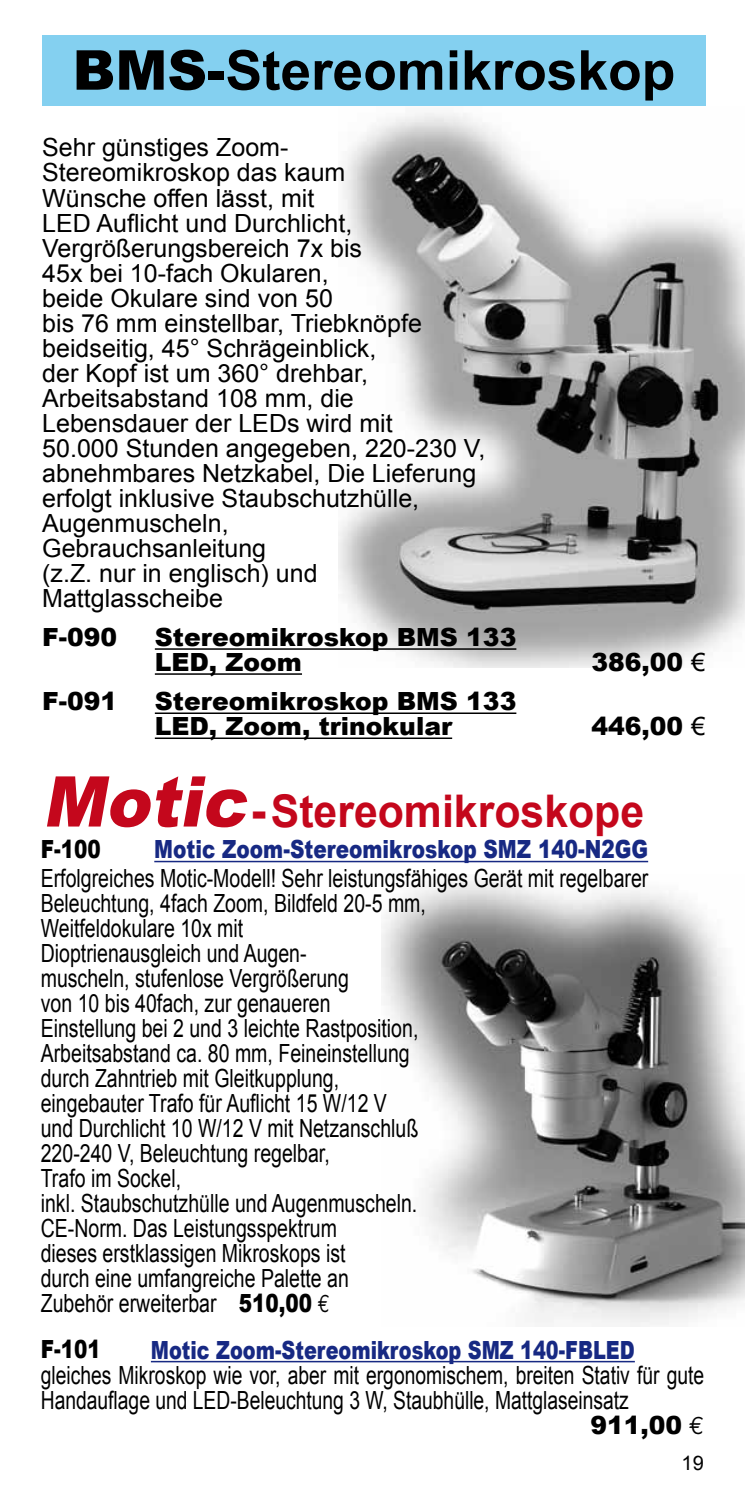
<style>
.page{position:relative;width:745px;height:1489px;background:#fff}
.page>*{position:absolute;margin:0;border:0;box-sizing:border-box;transform-origin:0 0}
.t1{font:700 55px "Arial";color:#000}
.t2{font:700 45px "Arial";color:#c4071c;scale:.95 1}
.t3{font:25px/25px "Arial";color:#000;scale:.78 1}
.t4{font:25px/25px "Arial";color:#000}
.t5{font:25px "Arial";color:#000;scale:.77 1}
.t6{font:900 25px/25px "Arial";color:#000}
.t7{font:900 25px "Arial";color:#172983;scale:.77 1}
.t8{font:900 25px "Arial";color:#172983;scale:.8 1}
.t9{font:900 25px "Arial";color:#000;scale:.8 1}
.t10{font:20px "Arial";color:#000}
.s1{font-weight:900}
.s2{font-weight:400}
.s3{font-weight:900;font-style:italic;font-size:70px}
.s4{font-family:"Euro Mono"}
.s5{font-family:"Euro Mono";font-weight:400}
</style>
<div class="page">
<img style="left:381px;top:881px;width:363px;height:445px">
<hr style="left:154px;top:860px;width:493px;height:2px;background:#172983">
<hr style="left:151px;top:1360px;width:483px;height:2px;background:#172983">
<img style="left:338px;top:113px;width:406px;height:554px">
<div style="left:42px;top:35px;width:663px;height:71px;background:#84d0f0"></div>
<hr style="left:155px;top:648px;width:361px;height:1px;background:#000">
<hr style="left:155px;top:673px;width:147px;height:1px;background:#000">
<hr style="left:155px;top:712px;width:361px;height:2px;background:#000">
<hr style="left:155px;top:737px;width:297px;height:2px;background:#000">
<h1 class="t1" style="left:72px;top:34px;width:604px"><span class="s1">BMS-</span>Stereomikroskop</h1>
<p class="t4" style="left:42px;top:135px;width:444px">Sehr günstiges Zoom-<br>Stereomikroskop das kaum<br>Wünsche offen lässt, mit<br>LED Auflicht und Durchlicht,<br>Vergrößerungsbereich 7x bis<br>45x bei 10-fach Okularen,<br>beide Okulare sind von 50<br>bis 76 mm einstellbar, Triebknöpfe beidseitig, 45° Schrägeinblick,<br>der Kopf ist um 360° drehbar,<br>Arbeitsabstand 108 mm, die<br>Lebensdauer der LEDs wird mit<br>50.000 Stunden angegeben, 220-230 V, abnehmbares Netzkabel, Die Lieferung erfolgt inklusive Staubschutzhülle,<br>Augenmuscheln,<br>Gebrauchsanleitung<br>(z.Z. nur in englisch) und<br>Mattglasscheibe</p>
<p class="t6" style="left:42px;top:624px;width:77px">F-090</p>
<p class="t6" style="left:155px;top:624px;width:363px">Stereomikroskop BMS 133<br>LED, Zoom</p>
<p class="t6" style="left:591px;top:649px;width:115px">386,00 <span class="s2">€</span></p>
<p class="t6" style="left:42px;top:689px;width:77px">F-091</p>
<p class="t6" style="left:155px;top:689px;width:363px">Stereomikroskop BMS 133<br>LED, Zoom, trinokular</p>
<p class="t6" style="left:591px;top:714px;width:115px">446,00 <span class="s2">€</span></p>
<h2 class="t2" style="left:42px;top:781px;width:634px"><span class="s3">Motic</span><span class="s1">-</span>Stereomikroskope</h2>
<p class="t9" style="left:41px;top:835px;width:77px">F-100</p>
<p class="t8" style="left:154px;top:835px;width:618px">Motic Zoom-Stereomikroskop SMZ 140-N2GG</p>
<p class="t3" style="left:41px;top:865px;width:780px">Erfolgreiches Motic-Modell! Sehr leistungsfähiges Gerät mit regelbarer Beleuchtung, 4fach Zoom, Bildfeld 20-5 mm,<br>Weitfeldokulare 10x mit<br>Dioptrienausgleich und Augen-<br>muscheln, stufenlose Vergrößerung<br>von 10 bis 40fach, zur genaueren<br>Einstellung bei 2 und 3 leichte Rastposition,<br>Arbeitsabstand ca. 80 mm, Feineinstellung<br>durch Zahntrieb mit Gleitkupplung,<br>eingebauter Trafo für Auflicht 15 W/12 V<br>und Durchlicht 10 W/12 V mit Netzanschluß<br>220-240 V, Beleuchtung regelbar,<br>Trafo im Sockel,<br>inkl. Staubschutzhülle und Augenmuscheln.<br>CE-Norm. Das Leistungsspektrum<br>dieses erstklassigen Mikroskops ist<br>durch eine umfangreiche Palette an<br>Zubehör erweiterbar <span class="s1">510,00</span> <span class="s4">€</span></p>
<p class="t9" style="left:41px;top:1335px;width:77px">F-101</p>
<p class="t7" style="left:151px;top:1335px;width:629px">Motic Zoom-Stereomikroskop SMZ 140-FBLED</p>
<p class="t5" style="left:41px;top:1358px;width:862px">gleiches Mikroskop wie vor, aber mit ergonomischem, breiten Stativ für gute</p>
<p class="t5" style="left:41px;top:1383px;width:764px">Handauflage und LED-Beleuchtung 3 W, Staubhülle, Mattglaseinsatz</p>
<p class="t6" style="left:590px;top:1412px;width:115px">911,00 <span class="s5">€</span></p>
<p class="t10" style="left:681px;top:1449px;width:24px">19</p>
</div>
